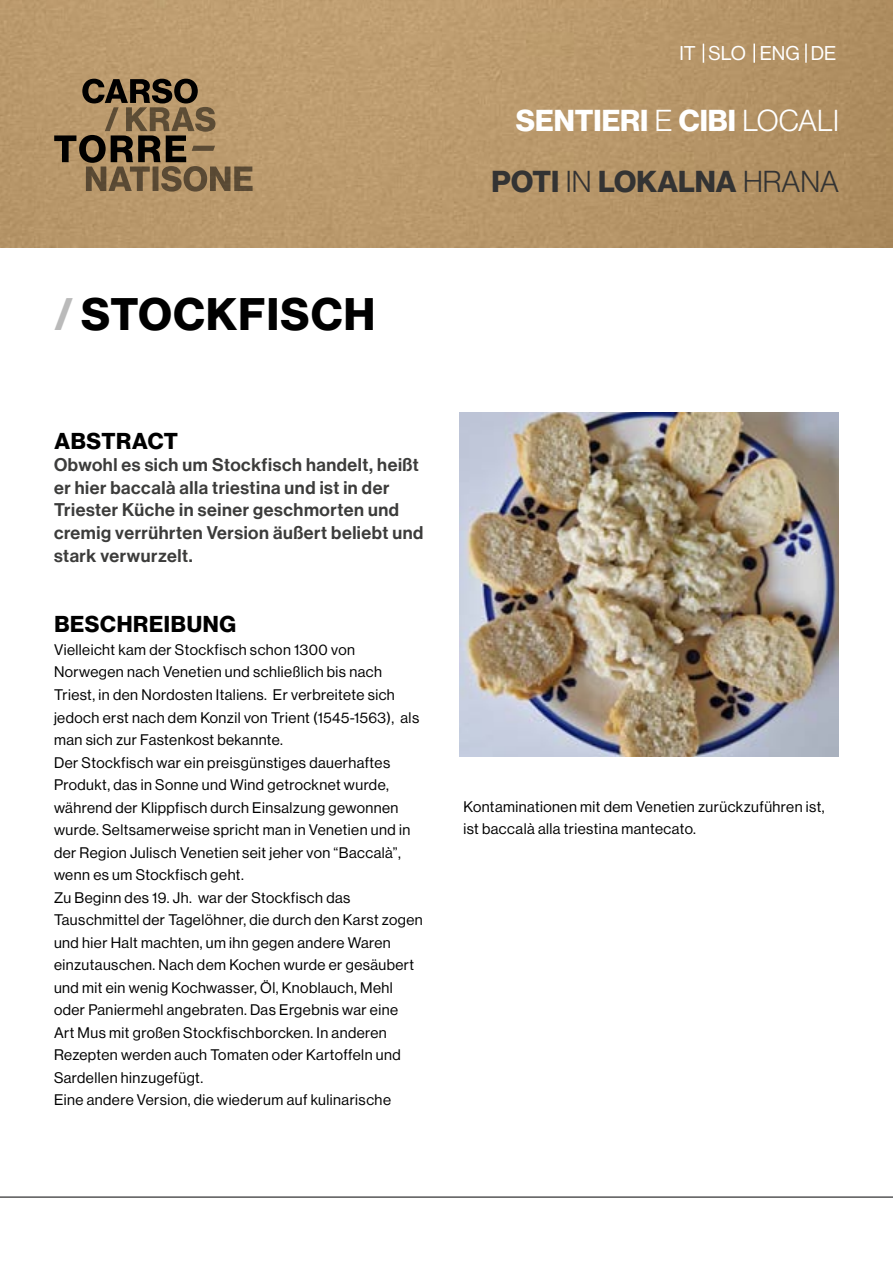
<style>
.page{position:relative;width:893px;height:1263px;background:#fff}
.page>*{position:absolute;margin:0;border:0;box-sizing:border-box;transform-origin:0 0}
.t1{font:700 44.55px "Neue Haas Display";letter-spacing:.03em;color:#000}
.t2{font:700 29.7px/60.8px "Neue Haas Display";color:#fff;text-align:right}
.t3{font:700 22.5px "Neue Haas Display";letter-spacing:.03em;color:#000}
.t4{font:19.5px "Neue Haas Display";color:#fff}
.t5{font:18px/22.5px "Neue Haas Display Mediu";letter-spacing:.03em;color:#3c3c3b}
.t6{font:15px/22.5px "Neue Haas Display";letter-spacing:.03em;color:#000}
.s1{font-weight:300}
.s2{color:#333}
.s3{font-weight:300;color:#333}
.s4{color:#bababa}
</style>
<div class="page">
<img style="left:459px;top:412px;width:380px;height:345px">
<img style="left:0;top:0;width:893px;height:248px">
<svg style="left:54px;top:79px;width:199px;height:113px;background:#8e7553"></svg>
<hr style="left:0;top:1197px;width:893px;height:1px;background:#020203">
<svg style="left:753px;top:44px;width:2px;height:19px"></svg>
<svg style="left:703px;top:44px;width:1px;height:19px"></svg>
<svg style="left:805px;top:44px;width:2px;height:19px"></svg>
<h3 class="t4" style="left:679px;top:42px;width:158px">IT SLO ENG DE</h3>
<h2 class="t2" style="left:492px;top:91px;width:349px">SENTIERI <span class="s1">E</span> CIBI <span class="s1">LOCALI<br></span><span class="s2">POTI</span> <span class="s3">IN</span> <span class="s2">LOKALNA</span> <span class="s3">HRANA</span></h2>
<h1 class="t1" style="left:54px;top:289px;width:323px"><span class="s4">/</span> STOCKFISCH</h1>
<h3 class="t3" style="left:54px;top:428px;width:125px">ABSTRACT</h3>
<p class="t5" style="left:54px;top:454px;width:371px">Obwohl es sich um Stockfisch handelt, heißt er hier baccalà alla triestina und ist in der Triester Küche in seiner geschmorten und cremig verrührten Version äußert beliebt und stark verwurzelt.</p>
<h3 class="t3" style="left:54px;top:611px;width:183px">BESCHREIBUNG</h3>
<p class="t6" style="left:54px;top:638px;width:370px">Vielleicht kam der Stockfisch schon 1300 von Norwegen nach Venetien und schließlich bis nach Triest, in den Nordosten Italiens. Er verbreitete sich jedoch erst nach dem Konzil von Trient (1545-1563), als man sich zur Fastenkost bekannte.<br>Der Stockfisch war ein preisgünstiges dauerhaftes Produkt, das in Sonne und Wind getrocknet wurde, während der Klippfisch durch Einsalzung gewonnen wurde. Seltsamerweise spricht man in Venetien und in der Region Julisch Venetien seit jeher von “Baccalà”, wenn es um Stockfisch geht.<br>Zu Beginn des 19. Jh. war der Stockfisch das Tauschmittel der Tagelöhner, die durch den Karst zogen und hier Halt machten, um ihn gegen andere Waren einzutauschen. Nach dem Kochen wurde er gesäubert und mit ein wenig Kochwasser, Öl, Knoblauch, Mehl oder Paniermehl angebraten. Das Ergebnis war eine<br>Art Mus mit großen Stockfischborcken. In anderen Rezepten werden auch Tomaten oder Kartoffeln und Sardellen hinzugefügt.<br>Eine andere Version, die wiederum auf kulinarische</p>
<p class="t6" style="left:463px;top:795px;width:363px">Kontaminationen mit dem Venetien zurückzuführen ist, ist baccalà alla triestina mantecato.</p>
</div>
